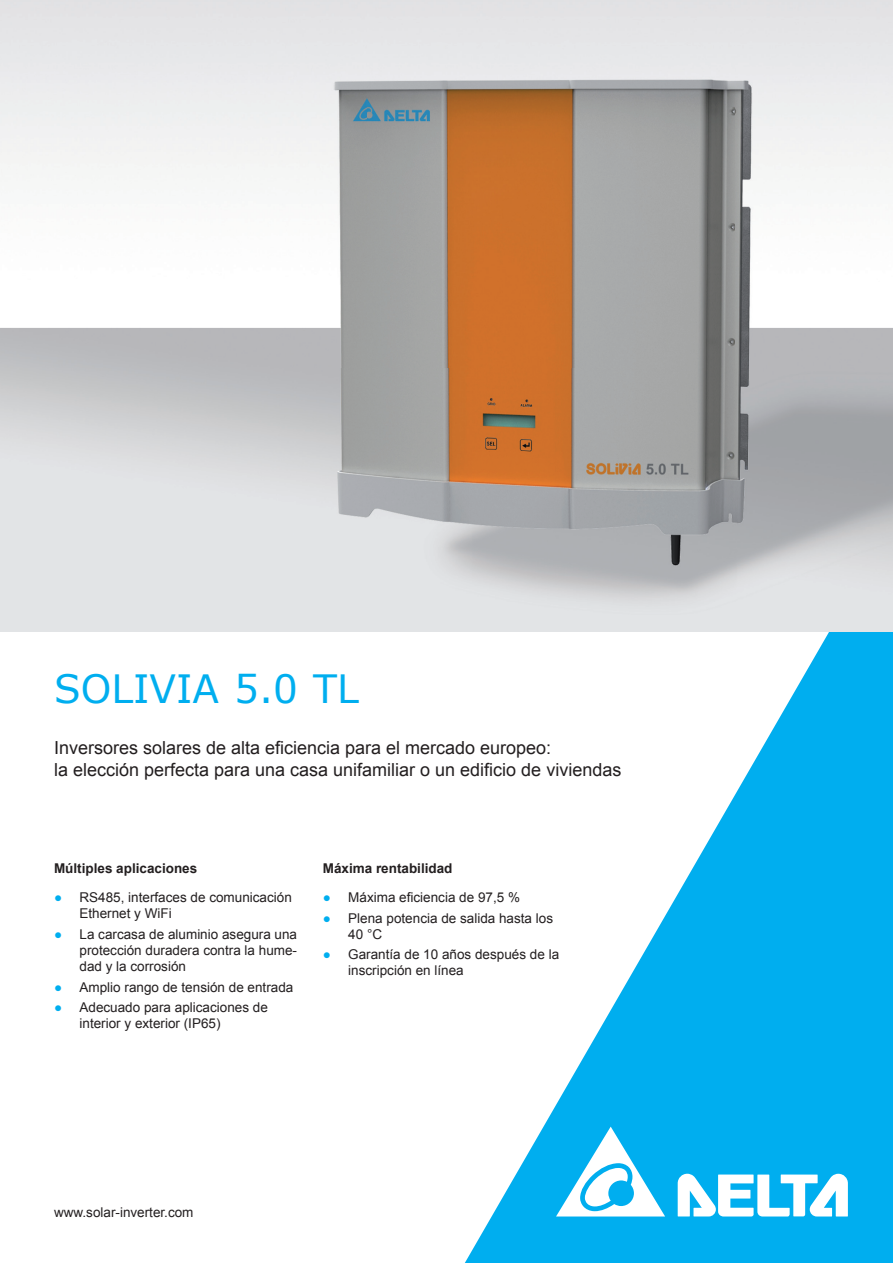
<style>
.page{position:relative;width:893px;height:1263px;background:#fff}
.page>*{position:absolute;margin:0;border:0;box-sizing:border-box;transform-origin:0 0}
.t1{font:39px "Verdana";color:#00aeef}
.t2{font:18px/21.6px "Arial";color:#231f20}
.t3{font:13.5px/16.2px "Arial";color:#231f20}
.t4{font:700 13.5px "Arial";color:#231f20}
.s1{color:#00aeef}
</style>
<div class="page">
<svg style="left:465px;top:631px;width:428px;height:632px;fill:#00aeef"></svg>
<svg style="left:678px;top:1174px;width:170px;height:42px"></svg>
<svg style="left:556px;top:1126px;width:109px;height:90px"></svg>
<img style="left:0;top:0;width:893px;height:631px">
<h1 class="t1" style="left:54px;top:662px;width:306px">SOLIVIA 5.0 TL</h1>
<h2 class="t2" style="left:54px;top:737px;width:569px">Inversores solares de alta eficiencia para el mercado europeo:<br>la elección perfecta para una casa unifamiliar o un edificio de viviendas</h2>
<p class="t4" style="left:54px;top:859px;width:145px">Múltiples aplicaciones</p>
<p class="t3" style="left:80px;top:889px;width:214px;text-indent:-26px"><span class="s1">●</span> RS485, interfaces de comunicación<br>Ethernet y WiFi</p>
<p class="t3" style="left:80px;top:926px;width:219px;text-align:justify;text-indent:-26px"><span class="s1">●</span> La carcasa de aluminio asegura una protección duradera contra la hume&shy;dad y la corrosión</p>
<p class="t3" style="left:54px;top:979px;width:241px"><span class="s1">●</span> Amplio rango de tensión de entrada</p>
<p class="t3" style="left:80px;top:999px;width:190px;text-indent:-26px"><span class="s1">●</span> Adecuado para aplicaciones de interior y exterior (IP65)</p>
<p class="t4" style="left:323px;top:859px;width:131px">Máxima rentabilidad</p>
<p class="t3" style="left:323px;top:889px;width:199px"><span class="s1">●</span> Máxima eficiencia de 97,5 %</p>
<p class="t3" style="left:348px;top:910px;width:206px;text-indent:-26px"><span class="s1">●</span> Plena potencia de salida hasta los<br>40 °C</p>
<p class="t3" style="left:348px;top:946px;width:212px;text-indent:-26px"><span class="s1">●</span> Garantía de 10 años después de la inscripción en línea</p>
<p class="t3" style="left:54px;top:1204px;width:141px">www.solar-inverter.com</p>
</div>
